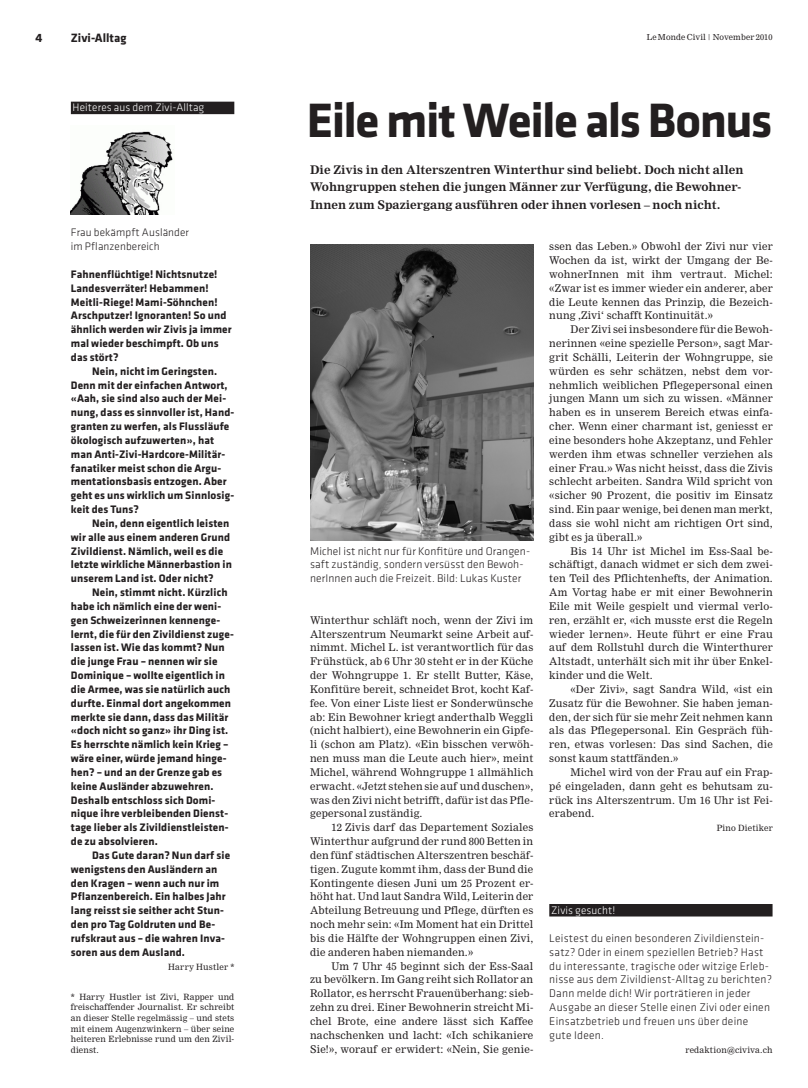
<style>
.page{position:relative;width:808px;height:1088px;background:#fff}
.page>*{position:absolute;margin:0;border:0;box-sizing:border-box;transform-origin:0 0}
._03_titel_02{font:700 50px "Klavika";letter-spacing:-.035em;color:#231f20}
.t1{font:700 12.5px "Klavika";color:#231f20}
._05_lead{font:700 11.62px/17.5px "Nimrod MT Std";color:#231f20}
._04_kasten{font:300 11.5px/13.9px "Klavika";letter-spacing:.02em;color:#231f20}
._09_bildlegende{font:300 11.5px/13.9px "Klavika";letter-spacing:.01em;color:#231f20}
._07_randspalte_einzu{font:700 11.25px/13.9px "Klavika";letter-spacing:.01em;color:#231f20}
._07_randspalte{font:700 11.25px/13.9px "Klavika";letter-spacing:.01em;color:#231f20}
._04_kasten_titel{font:300 11.25px "Klavika";letter-spacing:.01em;color:#fff}
._07_randspalte_ut{font:300 11.25px/13.9px "Klavika";letter-spacing:.01em;color:#231f20}
._01_gt_einzug{font:10.38px/13.9px "Nimrod MT Std";letter-spacing:.02em;color:#231f20;text-align:justify}
._01_gt{font:10.38px/13.9px "Nimrod MT Std";letter-spacing:.02em;color:#231f20;text-align:justify}
._06_autor_zusatzinfo{font:8.5px/10.6px "Nimrod MT Std";letter-spacing:.015em;color:#231f20;text-align:justify}
._06_autor{font:8.5px "Nimrod MT Std";letter-spacing:.025em;color:#231f20}
.t2{font:8.12px "Nimrod MT Std";letter-spacing:.02em;color:#231f20}
</style>
<div class="page">
<div style="left:71px;top:102px;width:163px;height:12px;background:#231f20"></div>
<img style="left:310px;top:244px;width:223px;height:297px">
<div style="left:549px;top:904px;width:223px;height:12px;background:#231f20"></div>
<img style="left:71px;top:131px;width:103px;height:83px">
<p class="t1" style="left:35px;top:28px;width:9px">4</p>
<p class="t1" style="left:71px;top:28px;width:57px">Zivi-Alltag</p>
<p class="t2" style="left:647px;top:32px;width:127px">Le Monde Civil | November 2010</p>
<p class="_04_kasten_titel" style="left:73px;top:101px;width:133px">Heiteres aus dem Zivi-Alltag</p>
<p class="_07_randspalte_ut" style="left:71px;top:226px;width:120px">Frau bekämpft Ausländer im Pflanzenbereich</p>
<p class="_07_randspalte" style="left:71px;top:267px;width:162px">Fahnenflüchtige! Nichtsnutze!<br>Landesverräter! Hebammen!<br>Meitli-Riege! Mami-Söhnchen!<br>Arschputzer! Ignoranten! So und ähnlich werden wir Zivis ja immer mal wieder beschimpft. Ob uns das stört?</p>
<p class="_07_randspalte_einzu" style="left:71px;top:364px;width:165px;text-indent:21px">Nein, nicht im Geringsten.<br>Denn mit der einfachen Antwort, «Aah, sie sind also auch der Mei&shy;nung, dass es sinnvoller ist, Hand&shy;granten zu werfen, als Flussläufe ökologisch aufzuwerten», hat man Anti-Zivi-Hardcore-Militär&shy;fanatiker meist schon die Argu&shy;mentationsbasis entzogen. Aber geht es uns wirklich um Sinnlosig&shy;keit des Tuns?</p>
<p class="_07_randspalte_einzu" style="left:71px;top:516px;width:163px;text-indent:21px">Nein, denn eigentlich leisten wir alle aus einem anderen Grund<br>Zivildienst. Nämlich, weil es die letzte wirkliche Männerbastion in unserem Land ist. Oder nicht?</p>
<p class="_07_randspalte_einzu" style="left:71px;top:585px;width:165px;text-indent:21px">Nein, stimmt nicht. Kürzlich habe ich nämlich eine der weni&shy;gen Schweizerinnen kennenge&shy;lernt, die für den Zivildienst zuge&shy;lassen ist. Wie das kommt? Nun die junge Frau – nennen wir sie<br>Dominique – wollte eigentlich in die Armee, was sie natürlich auch durfte. Einmal dort angekommen merkte sie dann, dass das Militär «doch nicht so ganz» ihr Ding ist.<br>Es herrschte nämlich kein Krieg – wäre einer, würde jemand hinge&shy;hen? – und an der Grenze gab es keine Ausländer abzuwehren.<br>Deshalb entschloss sich Domi&shy;nique ihre verbleibenden Dienst&shy;tage lieber als Zivildienstleisten&shy;de zu absolvieren.</p>
<p class="_07_randspalte_einzu" style="left:71px;top:848px;width:161px;text-indent:21px">Das Gute daran? Nun darf sie wenigstens den Ausländern an den Kragen – wenn auch nur im<br>Pflanzenbereich. Ein halbes Jahr lang reisst sie seither acht Stun&shy;den pro Tag Goldruten und Be&shy;rufskraut aus – die wahren Inva&shy;soren aus dem Ausland.</p>
<p class="_06_autor" style="left:168px;top:961px;width:68px">Harry Hustler *</p>
<p class="_06_autor_zusatzinfo" style="left:71px;top:991px;width:165px">* Harry Hustler ist Zivi, Rapper und freischaffender Journalist. Er schreibt an dieser Stelle regelmässig – und stets mit einem Augenzwinkern – über seine heiteren Erlebnisse rund um den Zivil&shy;dienst.</p>
<p class="_03_titel_02" style="left:307px;top:84px;width:467px">Eile mit Weile als Bonus</p>
<p class="_05_lead" style="left:310px;top:161px;width:435px">Die Zivis in den Alterszentren Winterthur sind beliebt. Doch nicht allen<br>Wohngruppen stehen die jungen Männer zur Verfügung, die Bewohner-<br>Innen zum Spaziergang ausführen oder ihnen vorlesen – noch nicht.</p>
<p class="_09_bildlegende" style="left:310px;top:544px;width:222px">Michel ist nicht nur für Konfitüre und Orangen&shy;saft zuständig, sondern versüsst den Bewoh&shy;nerInnen auch die Freizeit. Bild: Lukas Kuster</p>
<p class="_01_gt" style="left:310px;top:613px;width:225px">Winterthur schläft noch, wenn der Zivi im Alterszentrum Neumarkt seine Arbeit auf&shy;nimmt. Michel L. ist verantwortlich für das Frühstück, ab 6 Uhr 30 steht er in der Küche der Wohngruppe 1. Er stellt Butter, Käse, Konfitüre bereit, schneidet Brot, kocht Kaf&shy;fee. Von einer Liste liest er Sonderwünsche ab: Ein Bewohner kriegt anderthalb Weggli (nicht halbiert), eine Bewohnerin ein Gipfe&shy;li (schon am Platz). «Ein bisschen verwöh&shy;nen muss man die Leute auch hier», meint Michel, während Wohngruppe 1 allmählich erwacht. «Jetzt stehen sie auf und duschen», was den Zivi nicht betrifft, dafür ist das Pfle&shy;gepersonal zuständig.</p>
<p class="_01_gt_einzug" style="left:310px;top:821px;width:225px;text-indent:21px">12 Zivis darf das Departement Soziales Winterthur aufgrund der rund 800 Betten in den fünf städtischen Alterszentren beschäf&shy;tigen. Zugute kommt ihm, dass der Bund die Kontingente diesen Juni um 25 Prozent er&shy;höht hat. Und laut Sandra Wild, Leiterin der Abteilung Betreuung und Pflege, dürften es noch mehr sein: «Im Moment hat ein Drittel bis die Hälfte der Wohngruppen einen Zivi, die anderen haben niemanden.»</p>
<p class="_01_gt_einzug" style="left:310px;top:959px;width:225px;text-indent:21px">Um 7 Uhr 45 beginnt sich der Ess-Saal zu bevölkern. Im Gang reiht sich Rollator an Rollator, es herrscht Frauenüberhang: sieb&shy;zehn zu drei. Einer Bewohnerin streicht Mi&shy;chel Brote, eine andere lässt sich Kaffee nachschenken und lacht: «Ich schikaniere Sie!», worauf er erwidert: «Nein, Sie genie-</p>
<p class="_01_gt_einzug" style="left:549px;top:240px;width:225px">ssen das Leben.» Obwohl der Zivi nur vier Wochen da ist, wirkt der Umgang der Be&shy;wohnerInnen mit ihm vertraut. Michel: «Zwar ist es immer wieder ein anderer, aber die Leute kennen das Prinzip, die Bezeich&shy;nung ,Zivi‘ schafft Kontinuität.»</p>
<p class="_01_gt_einzug" style="left:549px;top:323px;width:225px;text-indent:21px">Der Zivi sei insbesondere für die Bewoh&shy;nerinnen «eine spezielle Person», sagt Mar&shy;grit Schälli, Leiterin der Wohngruppe, sie würden es sehr schätzen, nebst dem vor&shy;nehmlich weiblichen Pflegepersonal einen jungen Mann um sich zu wissen. «Männer haben es in unserem Bereich etwas einfa&shy;cher. Wenn einer charmant ist, geniesst er eine besonders hohe Akzeptanz, und Fehler werden ihm etwas schneller verziehen als einer Frau.» Was nicht heisst, dass die Zivis schlecht arbeiten. Sandra Wild spricht von «sicher 90 Prozent, die positiv im Einsatz sind. Ein paar wenige, bei denen man merkt, dass sie wohl nicht am richtigen Ort sind, gibt es ja überall.»</p>
<p class="_01_gt_einzug" style="left:549px;top:544px;width:225px;text-indent:21px">Bis 14 Uhr ist Michel im Ess-Saal be&shy;schäftigt, danach widmet er sich dem zwei&shy;ten Teil des Pflichtenhefts, der Animation.<br>Am Vortag habe er mit einer Bewohnerin Eile mit Weile gespielt und viermal verlo&shy;ren, erzählt er, «ich musste erst die Regeln wieder lernen». Heute führt er eine Frau auf dem Rollstuhl durch die Winterthurer Altstadt, unterhält sich mit ihr über Enkel&shy;kinder und die Welt.</p>
<p class="_01_gt_einzug" style="left:549px;top:682px;width:225px;text-indent:21px">«Der Zivi», sagt Sandra Wild, «ist ein Zusatz für die Bewohner. Sie haben jeman&shy;den, der sich für sie mehr Zeit nehmen kann als das Pflegepersonal. Ein Gespräch füh&shy;ren, etwas vorlesen: Das sind Sachen, die sonst kaum stattfänden.»</p>
<p class="_01_gt_einzug" style="left:549px;top:765px;width:225px;text-indent:21px">Michel wird von der Frau auf ein Frap&shy;pé eingeladen, dann geht es behutsam zu&shy;rück ins Alterszentrum. Um 16 Uhr ist Fei&shy;erabend.</p>
<p class="_06_autor" style="left:717px;top:823px;width:58px">Pino Dietiker</p>
<p class="_04_kasten_titel" style="left:551px;top:903px;width:66px">Zivis gesucht!</p>
<p class="_04_kasten" style="left:549px;top:931px;width:224px">Leistest du einen besonderen Zivildienstein&shy;satz? Oder in einem speziellen Betrieb? Hast du interessante, tragische oder witzige Erleb&shy;nisse aus dem Zivildienst-Alltag zu berichten?<br>Dann melde dich! Wir porträtieren in jeder Ausgabe an dieser Stelle einen Zivi oder einen Einsatzbetrieb und freuen uns über deine gute Ideen.</p>
<p class="_06_autor" style="left:685px;top:1044px;width:89px">redaktion@civiva.ch</p>
</div>
